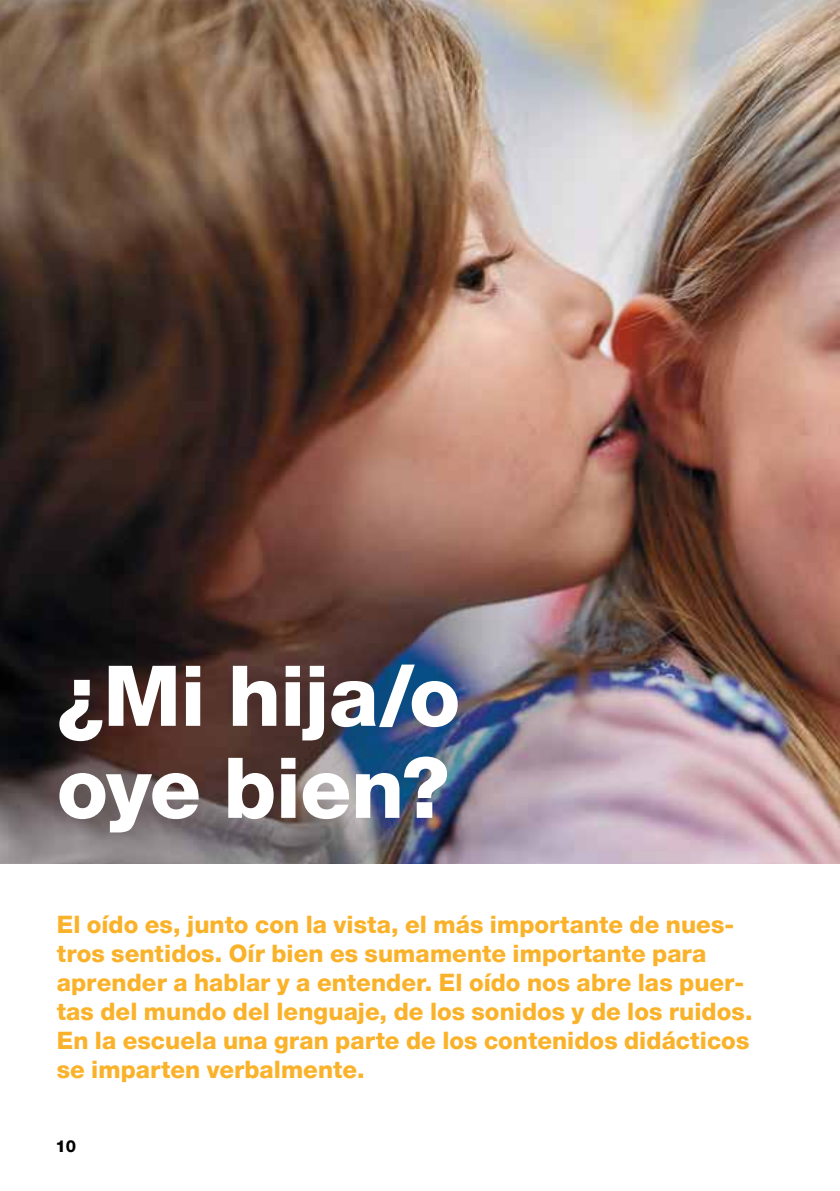
<style>
.page{position:relative;width:840px;height:1191px;background:#fff}
.page>*{position:absolute;margin:0;border:0;box-sizing:border-box;transform-origin:0 0}
.t1{font:800 84px/92px "Helvetica Neue LT Pro";letter-spacing:-.01em;color:#fff}
.t2{font:800 24px/29px "Helvetica Neue LT Pro";letter-spacing:.005em;color:#fab22a}
.t3{font:800 16.4px "Helvetica Neue LT Pro";color:#000}
</style>
<div class="page">
<img style="left:0;top:0;width:839px;height:864px">
<h1 class="t1" style="left:57px;top:649px;width:405px">¿Mi hija/o oye bien?</h1>
<p class="t2" style="left:57px;top:909px;width:697px">El oído es, junto con la vista, el más importante de nues&shy;tros sentidos. Oír bien es sumamente importante para aprender a hablar y a entender. El oído nos abre las puer&shy;tas del mundo del lenguaje, de los sonidos y de los ruidos.<br>En la escuela una gran parte de los contenidos didácticos se imparten verbalmente.</p>
<p class="t3" style="left:56px;top:1136px;width:22px">10</p>
</div>
